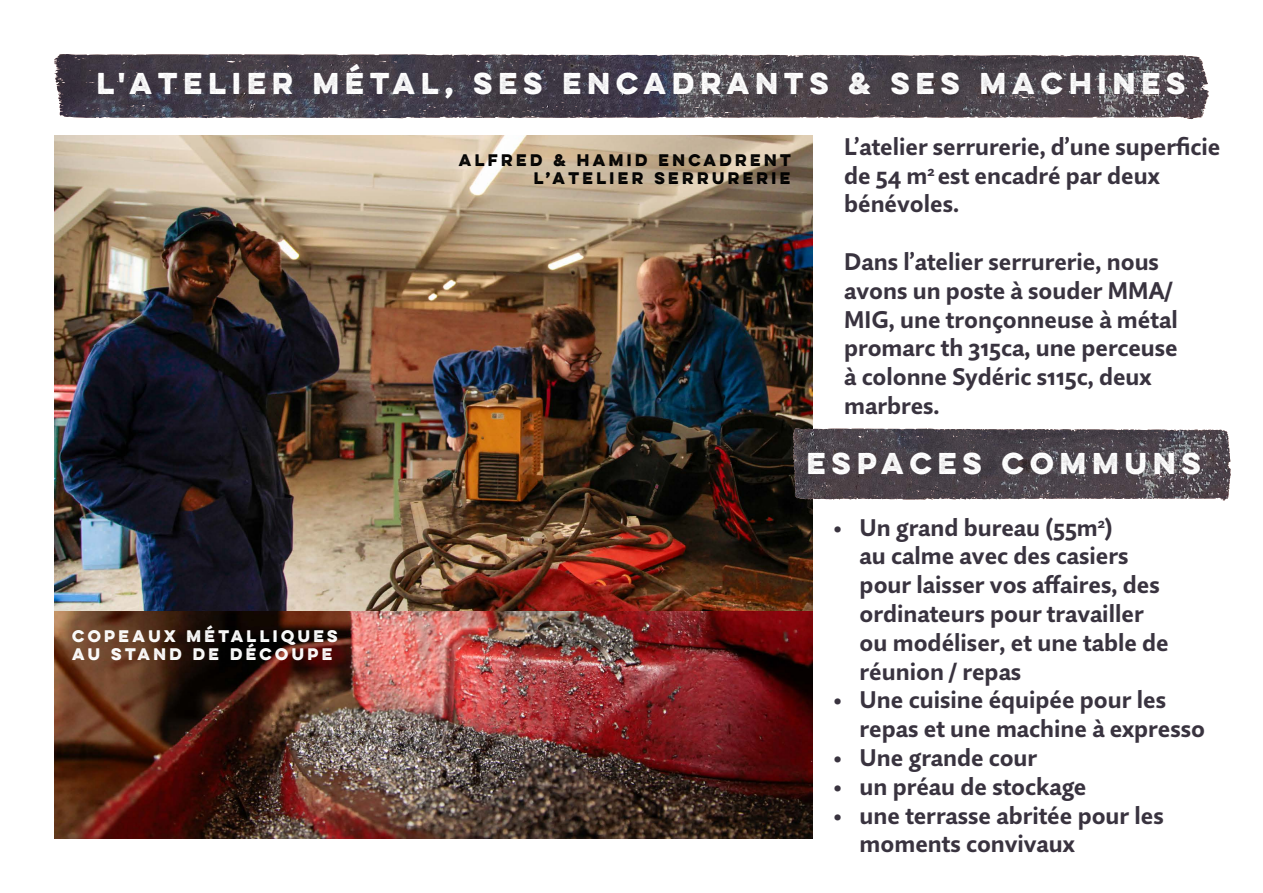
<style>
.page{position:relative;width:1263px;height:893px;background:#fff}
.page>*{position:absolute;margin:0;border:0;box-sizing:border-box;transform-origin:0 0}
.t1{font:700 27px "Lulo One";color:#fff}
.t2{font:700 24px/28.8px "Quire Sans Pro";color:#39333f}
.t3{font:700 15px/18px "Lulo One";color:#000;text-align:right}
.t4{font:700 15px/18px "Lulo One";color:#fff}
</style>
<div class="page">
<svg style="left:97px;top:54px;width:1112px;height:65px;background:#514b54"></svg>
<img style="left:54px;top:54px;width:43px;height:64px">
<img style="left:54px;top:136px;width:758px;height:703px">
<svg style="left:792px;top:428px;width:439px;height:73px;background:#575057"></svg>
<img style="left:792px;top:428px;width:17px;height:71px">
<p class="t1" style="left:97px;top:63px;width:1096px">L'ATELIER MÉTAL, SES ENCADRANTS &amp; SES MACHINES</p>
<p class="t4" style="left:72px;top:626px;width:271px">COPEAUX MÉTALLIQUES<br>AU STAND DE DÉCOUPE</p>
<p class="t3" style="left:459px;top:151px;width:337px">ALFRED &amp; HAMID ENCADRENT<br>L’ATELIER SERRURERIE</p>
<p class="t2" style="left:844px;top:132px;width:378px">L’atelier serrurerie, d’une superficie de 54 m<sup>2</sup> est encadré par deux bénévoles.</p>
<p class="t2" style="left:844px;top:247px;width:335px">Dans l’atelier serrurerie, nous avons un poste à souder MMA/<br>MIG, une tronçonneuse à métal promarc th 315ca, une perceuse à colonne Sydéric s115c, deux marbres.</p>
<p class="t1" style="left:807px;top:443px;width:402px">ESPACES COMMUNS</p>
<p class="t2" style="left:860px;top:512px;width:311px;text-indent:-27px">• Un grand bureau (55m<sup>2</sup>)<br>au calme avec des casiers pour laisser vos affaires, des ordinateurs pour travailler ou modéliser, et une table de réunion / repas</p>
<p class="t2" style="left:860px;top:685px;width:347px;text-indent:-27px">• Une cuisine équipée pour les repas et une machine à expresso</p>
<p class="t2" style="left:833px;top:743px;width:206px">• Une grande cour</p>
<p class="t2" style="left:833px;top:772px;width:255px">• un préau de stockage</p>
<p class="t2" style="left:860px;top:800px;width:306px;text-indent:-27px">• une terrasse abritée pour les moments convivaux</p>
</div>
